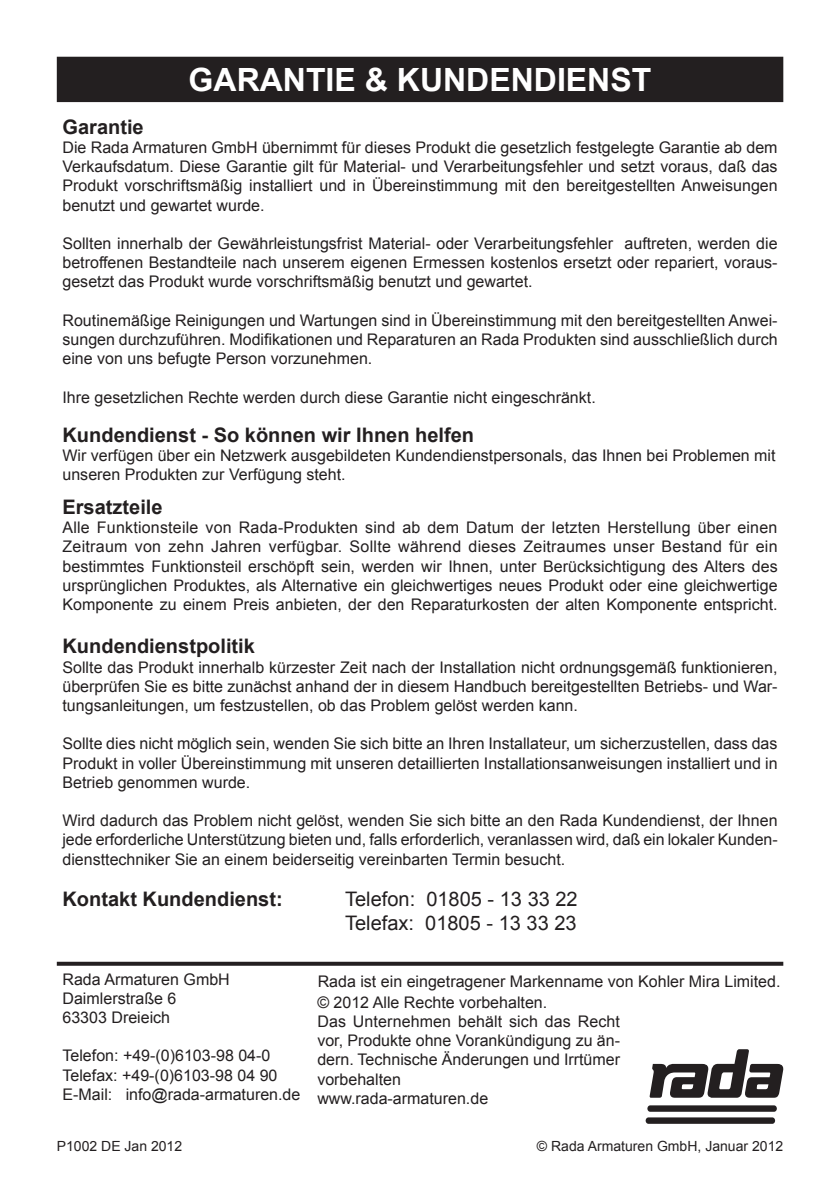
<style>
.page{position:relative;width:840px;height:1191px;background:#fff}
.page>*{position:absolute;margin:0;border:0;box-sizing:border-box;transform-origin:0 0}
.Heading_1{font:700 32px "Arial";color:#fff}
.Bildlegende{font:700 20px "Arial";color:#231f20}
.Titel_3{font:700 20px "Arial";color:#231f20}
.Bildlegende-2{font:20px "Arial";color:#231f20}
.Bildlegende-3{font:16px/19.2px "Arial";color:#231f20;text-align:justify}
.t1{font:14px "Arial";color:#231f20}
</style>
<div class="page">
<div style="left:58px;top:58px;width:723px;height:43px;background:#231f20"></div>
<div style="left:57px;top:57px;width:725px;height:45px;border:2px solid #231f20"></div>
<svg style="left:57px;top:961px;width:725px;height:4px;background:#4c494a"></svg>
<div style="left:647px;top:1105px;width:129px;height:6px;background:#231f20;border-radius:3px"></div>
<div style="left:645px;top:1117px;width:129px;height:6px;background:#231f20;border-radius:3px"></div>
<svg style="left:649px;top:1049px;width:133px;height:48px"></svg>
<p class="Heading_1" style="left:188px;top:59px;width:442px">Garantie &amp; Kundendienst</p>
<p class="Titel_3" style="left:62px;top:113px;width:83px">Garantie</p>
<p class="Bildlegende-3" style="left:62px;top:138px;width:716px">Die Rada Armaturen GmbH übernimmt für dieses Produkt die gesetzlich festgelegte Garantie ab dem Verkaufsdatum. Diese Garantie gilt für Material- und Verarbeitungsfehler und setzt voraus, daß das Produkt vorschriftsmäßig installiert und in Übereinstimmung mit den bereitgestellten Anweisungen benutzt und gewartet wurde.</p>
<p class="Bildlegende-3" style="left:62px;top:234px;width:716px">Sollten innerhalb der Gewährleistungsfrist Material- oder Verarbeitungsfehler auftreten, werden die betroffenen Bestandteile nach unserem eigenen Ermessen kostenlos ersetzt oder repariert, voraus&shy;gesetzt das Produkt wurde vorschriftsmäßig benutzt und gewartet.</p>
<p class="Bildlegende-3" style="left:62px;top:311px;width:716px">Routinemäßige Reinigungen und Wartungen sind in Übereinstimmung mit den bereitgestellten Anwei&shy;sungen durchzuführen. Modifikationen und Reparaturen an Rada Produkten sind ausschließlich durch eine von uns befugte Person vorzunehmen.</p>
<p class="Bildlegende-3" style="left:62px;top:388px;width:534px">Ihre gesetzlichen Rechte werden durch diese Garantie nicht eingeschränkt.</p>
<p class="Titel_3" style="left:62px;top:422px;width:413px">Kundendienst - So können wir Ihnen helfen</p>
<p class="Bildlegende-3" style="left:62px;top:446px;width:714px">Wir verfügen über ein Netzwerk ausgebildeten Kundendienstpersonals, das Ihnen bei Problemen mit unseren Produkten zur Verfügung steht.</p>
<p class="Bildlegende" style="left:62px;top:494px;width:102px">Ersatzteile</p>
<p class="Bildlegende-3" style="left:62px;top:518px;width:716px">Alle Funktionsteile von Rada-Produkten sind ab dem Datum der letzten Herstellung über einen Zeitraum von zehn Jahren verfügbar. Sollte während dieses Zeitraumes unser Bestand für ein bestimmtes Funktionsteil erschöpft sein, werden wir Ihnen, unter Berücksichtigung des Alters des ursprünglichen Produktes, als Alternative ein gleichwertiges neues Produkt oder eine gleichwertige Komponente zu einem Preis anbieten, der den Reparaturkosten der alten Komponente entspricht.</p>
<p class="Bildlegende" style="left:62px;top:633px;width:194px">Kundendienstpolitik</p>
<p class="Bildlegende-3" style="left:62px;top:657px;width:716px">Sollte das Produkt innerhalb kürzester Zeit nach der Installation nicht ordnungsgemäß funktionieren, überprüfen Sie es bitte zunächst anhand der in diesem Handbuch bereitgestellten Betriebs- und War&shy;tungsanleitungen, um festzustellen, ob das Problem gelöst werden kann.</p>
<p class="Bildlegende-3" style="left:62px;top:734px;width:716px">Sollte dies nicht möglich sein, wenden Sie sich bitte an Ihren Installateur, um sicherzustellen, dass das Produkt in voller Übereinstimmung mit unseren detaillierten Installationsanweisungen installiert und in Betrieb genommen wurde.</p>
<p class="Bildlegende-3" style="left:62px;top:811px;width:716px">Wird dadurch das Problem nicht gelöst, wenden Sie sich bitte an den Rada Kundendienst, der Ihnen jede erforderliche Unterstützung bieten und, falls erforderlich, veranlassen wird, daß ein lokaler Kunden&shy;diensttechniker Sie an einem beiderseitig vereinbarten Termin besucht.</p>
<p class="Bildlegende" style="left:62px;top:885px;width:221px">Kontakt Kundendienst:</p>
<p class="Bildlegende-2" style="left:345px;top:886px;width:234px">Telefon: 01805 - 13 33 22</p>
<p class="Bildlegende-2" style="left:345px;top:910px;width:233px">Telefax: 01805 - 13 33 23</p>
<p class="Bildlegende-3" style="left:62px;top:969px;width:169px">Rada Armaturen GmbH</p>
<p class="Bildlegende-3" style="left:62px;top:988px;width:115px">Daimlerstraße 6</p>
<p class="Bildlegende-3" style="left:62px;top:1008px;width:109px">63303 Dreieich</p>
<p class="Bildlegende-3" style="left:62px;top:1046px;width:209px">Telefon: +49-(0)6103-98 04-0</p>
<p class="Bildlegende-3" style="left:62px;top:1065px;width:216px">Telefax: +49-(0)6103-98 04 90</p>
<p class="Bildlegende-3" style="left:62px;top:1084px;width:239px">E-Mail: info@rada-armaturen.de</p>
<p class="Bildlegende-3" style="left:317px;top:971px;width:464px">Rada ist ein eingetragener Markenname von Kohler Mira Limited.</p>
<p class="Bildlegende-3" style="left:317px;top:992px;width:231px">© 2012 Alle Rechte vorbehalten.</p>
<p class="Bildlegende-3" style="left:317px;top:1011px;width:304px">Das Unternehmen behält sich das Recht vor, Produkte ohne Vorankündigung zu än&shy;dern. Technische Änderungen und Irrtümer vorbehalten</p>
<p class="Bildlegende-3" style="left:317px;top:1088px;width:172px">www.rada-armaturen.de</p>
<p class="t1" style="left:57px;top:1137px;width:127px">P1002 DE Jan 2012</p>
<p class="t1" style="left:536px;top:1137px;width:248px">© Rada Armaturen GmbH, Januar 2012</p>
</div>
